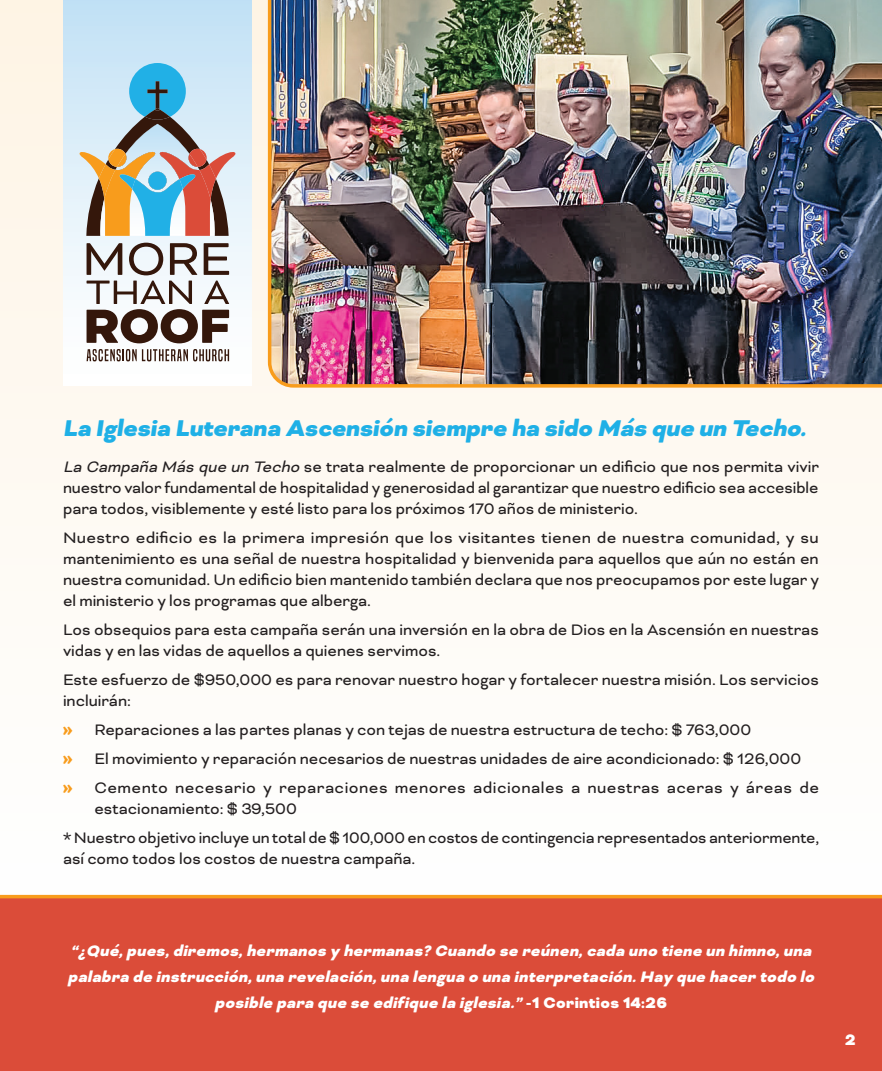
<style>
.page{position:relative;width:882px;height:1071px;background:#fff}
.page>*{position:absolute;margin:0;border:0;box-sizing:border-box;transform-origin:0 0}
.t1{font:900 26.25px "Bicyclette";color:#1fb0e6}
.t2{font:17.5px/21px "Bicyclette";color:#231f20}
.t3{font:italic 900 17.5px/26.2px "Bicyclette";color:#fff;text-align:center}
.t4{font:900 17.5px "Bicyclette";color:#fff}
.s1{font-style:italic}
.s2{font-weight:900;font-size:19.25px;color:#f89c1c}
.s3{font-style:normal}
</style>
<div class="page">
<div style="left:0;top:0;width:882px;height:898px;background:#fefbf6"></div>
<div style="left:0;top:898px;width:882px;height:173px;background:#db4c39"></div>
<hr style="left:0;top:895px;width:882px;height:3px;background:#f89c1c">
<img style="left:266px;top:0;width:616px;height:388px">
<div style="left:63px;top:0;width:189px;height:386px;background:linear-gradient(to bottom,#c3e2f5,#fffffe)"></div>
<svg style="left:87px;top:243px;width:35px;height:32px"></svg>
<svg style="left:129px;top:243px;width:34px;height:32px"></svg>
<svg style="left:170px;top:243px;width:27px;height:32px"></svg>
<svg style="left:204px;top:243px;width:25px;height:32px"></svg>
<svg style="left:87px;top:281px;width:142px;height:62px"></svg>
<svg style="left:87px;top:349px;width:142px;height:12px"></svg>
<svg style="left:80px;top:63px;width:155px;height:173px"></svg>
<div style="left:148px;top:172px;width:19px;height:18px;background:#21b0e6;border-radius:50%"></div>
<h1 class="t1" style="left:63px;top:412px;width:751px">La Iglesia Luterana Ascensión siempre ha sido <span class="s1">Más que un Techo.</span></h1>
<p class="t2" style="left:63px;top:457px;width:758px;text-align:justify"><span class="s1">La Campaña Más que un Techo</span> se trata realmente de proporcionar un edificio que nos permita vivir nuestro valor fundamental de hospitalidad y generosidad al garantizar que nuestro edificio sea accesible para todos, visiblemente y esté listo para los próximos 170 años de ministerio.</p>
<p class="t2" style="left:63px;top:527px;width:757px;text-align:justify">Nuestro edificio es la primera impresión que los visitantes tienen de nuestra comunidad, y su mantenimiento es una señal de nuestra hospitalidad y bienvenida para aquellos que aún no están en nuestra comunidad. Un edificio bien mantenido también declara que nos preocupamos por este lugar y el ministerio y los programas que alberga.</p>
<p class="t2" style="left:63px;top:619px;width:757px">Los obsequios para esta campaña serán una inversión en la obra de Dios en la Ascensión en nuestras vidas y en las vidas de aquellos a quienes servimos.</p>
<p class="t2" style="left:63px;top:669px;width:758px">Este esfuerzo de $950,000 es para renovar nuestro hogar y fortalecer nuestra misión. Los servicios incluirán:</p>
<p class="t2" style="left:63px;top:715px;width:758px;line-height:28.9px"><span class="s2">»</span> Reparaciones a las partes planas y con tejas de nuestra estructura de techo: $ 763,000<br><span class="s2">»</span> El movimiento y reparación necesarios de nuestras unidades de aire acondicionado: $ 126,000<br><span class="s2">»</span> Cemento necesario y reparaciones menores adicionales a nuestras aceras y áreas de</p>
<p class="t2" style="left:63px;top:794px;width:758px;line-height:28.9px;text-indent:32px">estacionamiento: $ 39,500<br>* Nuestro objetivo incluye un total de $ 100,000 en costos de contingencia representados anteriormente,</p>
<p class="t2" style="left:63px;top:848px;width:354px">así como todos los costos de nuestra campaña.</p>
<p class="t3" style="left:68px;top:937px;width:752px">“¿Qué,pues,diremos,hermanos y hermanas? Cuando se reúnen,cada uno tiene un himno,una palabra de instrucción,una revelación,una lengua o una interpretación.Hay que hacer todo lo posible para que se edifique la iglesia.”<span class="s3">- 1 C o r i n t i o s 1 4 : 2 6</span></p>
<p class="t4" style="left:845px;top:1029px;width:12px">2</p>
</div>
